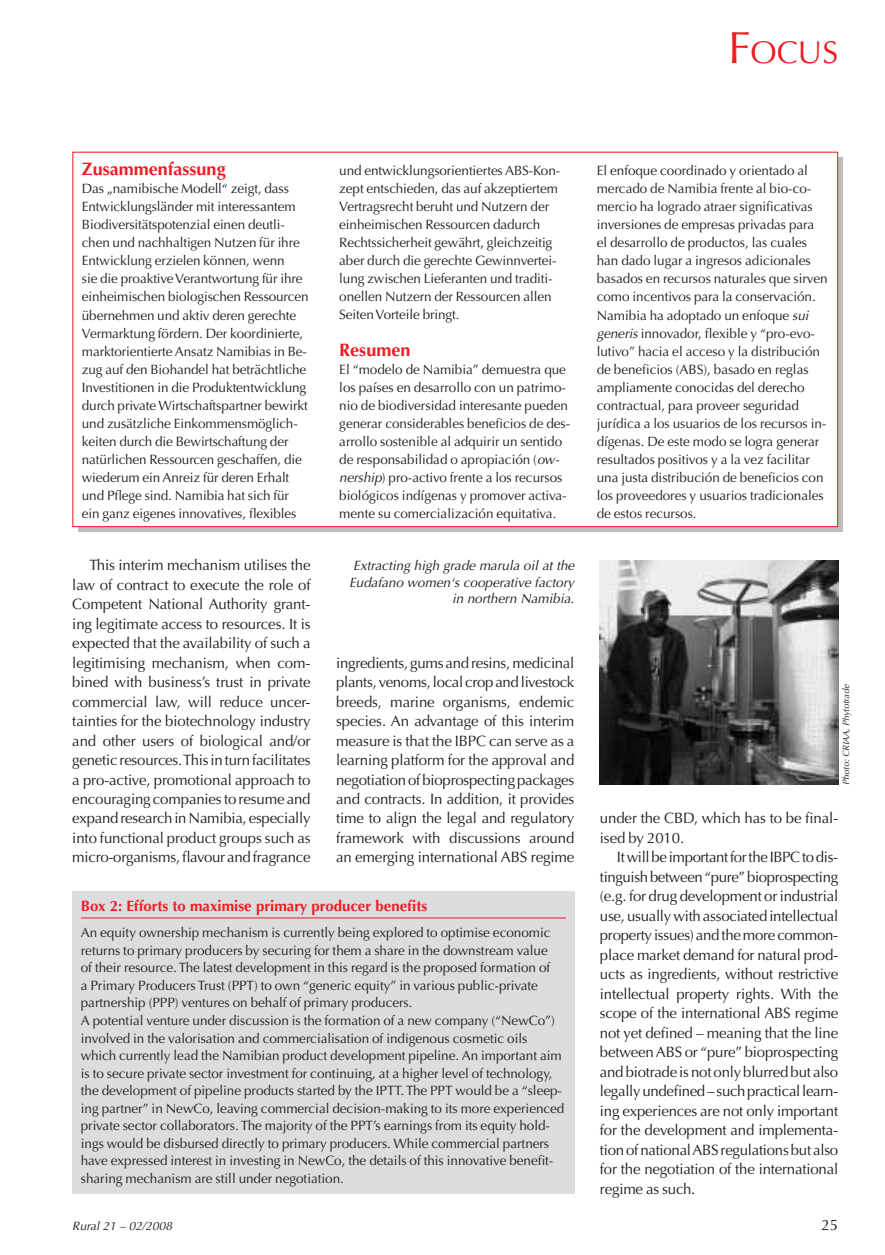
<style>
.page{position:relative;width:885px;height:1255px;background:#fff}
.page>*{position:absolute;margin:0;border:0;box-sizing:border-box;transform-origin:0 0}
.t1{font:31.5px "Optima";color:#ee1d23}
.t2{font:700 18px "Optima";color:#ee1d23}
.t3{font:15px/19.5px "Optima";letter-spacing:-.01em;color:#231f20;text-align:justify}
.t4{font:700 15px "Optima";color:#ee1d23}
.t5{font:13.5px/18px "Optima";letter-spacing:-.005em;color:#231f20}
.t6{font:italic 13.5px/16.5px "Optima";color:#231f20;text-align:right}
.t7{font:italic 12px "Optima";color:#231f20}
.t8{font:italic 9px "Optima";color:#231f20}
.s1{font-size:45px}
.s2{font-style:italic}
</style>
<div class="page">
<div style="left:72px;top:891px;width:502px;height:302px;background:#dcdddf"></div>
<hr style="left:81px;top:917px;width:485px;height:1px;background:#ee1d23">
<img style="left:600px;top:560px;width:238px;height:224px">
<h1 class="t1" style="left:728px;top:39px;width:112px"><span class="s1">F</span>OCUS</h1>
<h2 class="t2" style="left:82px;top:162px;width:145px">Zusammenfassung</h2>
<p class="t5" style="left:82px;top:181px;width:228px">Das „namibische Modell“ zeigt, dass Entwicklungsländer mit interessantem Biodiversitätspotenzial einen deutli&shy;chen und nachhaltigen Nutzen für ihre Entwicklung erzielen können, wenn<br>sie die proaktive Verantwortung für ihre einheimischen biologischen Ressourcen übernehmen und aktiv deren gerechte Vermarktung fördern. Der koordinierte, marktorientierte Ansatz Namibias in Be&shy;zug auf den Biohandel hat beträchtliche Investitionen in die Produktentwicklung durch private Wirtschaftspartner bewirkt und zusätzliche Einkommensmöglich&shy;keiten durch die Bewirtschaftung der natürlichen Ressourcen geschaffen, die wiederum ein Anreiz für deren Erhalt und Pflege sind. Namibia hat sich für ein ganz eigenes innovatives, flexibles</p>
<p class="t3" style="left:72px;top:557px;width:240px;text-indent:17px">This interim mechanism utilises the law of contract to execute the role of Competent National Authority grant&shy;ing legitimate access to resources. It is expected that the availability of such a legitimising mechanism, when com&shy;bined with business’s trust in private commercial law, will reduce uncer&shy;tainties for the biotechnology industry and other users of biological and/or genetic resources. This in turn facilitates a pro-active, promotional approach to encouraging companies to resume and expand research in Namibia, especially into functional product groups such as micro-organisms, flavour and fragrance</p>
<p class="t5" style="left:339px;top:163px;width:222px">und entwicklungsorientiertes ABS-Kon&shy;zept entschieden, das auf akzeptiertem Vertragsrecht beruht und Nutzern der einheimischen Ressourcen dadurch Rechtssicherheit gewährt, gleichzeitig aber durch die gerechte Gewinnvertei&shy;lung zwischen Lieferanten und traditi&shy;onellen Nutzern der Ressourcen allen Seiten Vorteile bringt.</p>
<h2 class="t2" style="left:339px;top:342px;width:73px">Resumen</h2>
<p class="t5" style="left:339px;top:361px;width:232px">El “modelo de Namibia” demuestra que los países en desarrollo con un patrimo&shy;nio de biodiversidad interesante pueden generar considerables beneficios de des&shy;arrollo sostenible al adquirir un sentido de responsabilidad o apropiación (<span class="s2">ow&shy;nership</span>) pro-activo frente a los recursos biológicos indígenas y promover activa&shy;mente su comercialización equitativa.</p>
<p class="t6" style="left:349px;top:558px;width:227px">Extracting high grade marula oil at the<br>Eudafano women‘s cooperative factory in northern Namibia.</p>
<p class="t3" style="left:336px;top:654px;width:240px">ingredients, gums and resins, medicinal plants, venoms, local crop and livestock breeds, marine organisms, endemic species. An advantage of this interim measure is that the IBPC can serve as a learning platform for the approval and negotiation of bioprospecting packages and contracts. In addition, it provides time to align the legal and regulatory framework with discussions around an emerging international ABS regime</p>
<p class="t4" style="left:81px;top:899px;width:348px">Box 2: Efforts to maximise primary producer benefits</p>
<p class="t5" style="left:81px;top:925px;width:485px;line-height:17.5px">An equity ownership mechanism is currently being explored to optimise economic returns to primary producers by securing for them a share in the downstream value<br>of their resource. The latest development in this regard is the proposed formation of<br>a Primary Producers Trust (PPT) to own “generic equity” in various public-private partnership (PPP) ventures on behalf of primary producers.<br>A potential venture under discussion is the formation of a new company (“NewCo”) involved in the valorisation and commercialisation of indigenous cosmetic oils which currently lead the Namibian product development pipeline. An important aim is to secure private sector investment for continuing, at a higher level of technology, the development of pipeline products started by the IPTT. The PPT would be a “sleep&shy;ing partner” in NewCo, leaving commercial decision-making to its more experienced private sector collaborators. The majority of the PPT’s earnings from its equity hold&shy;ings would be disbursed directly to primary producers. While commercial partners have expressed interest in investing in NewCo, the details of this innovative benefit&shy;sharing mechanism are still under negotiation.</p>
<p class="t5" style="left:596px;top:163px;width:232px">El enfoque coordinado y orientado al mercado de Namibia frente al bio-co&shy;mercio ha logrado atraer significativas inversiones de empresas privadas para el desarrollo de productos, las cuales han dado lugar a ingresos adicionales basados en recursos naturales que sirven como incentivos para la conservación.<br>Namibia ha adoptado un enfoque <span class="s2">sui generis</span> innovador, flexible y “pro-evo&shy;lutivo” hacia el acceso y la distribución de beneficios (ABS), basado en reglas ampliamente conocidas del derecho contractual, para proveer seguridad jurídica a los usuarios de los recursos in&shy;dígenas. De este modo se logra generar resultados positivos y a la vez facilitar una justa distribución de beneficios con los proveedores y usuarios tradicionales de estos recursos.</p>
<p class="t8" style="left:842px;top:784px;width:102px;rotate:-90deg">Photo: CRIAA, Phytotrade</p>
<p class="t3" style="left:600px;top:810px;width:240px">under the CBD, which has to be final&shy;ised by 2010.</p>
<p class="t3" style="left:600px;top:849px;width:240px;text-indent:17px">It will be important for the IBPC to dis&shy;tinguish between “pure” bioprospecting (e.g. for drug development or industrial use, usually with associated intellectual property issues) and the more common&shy;place market demand for natural prod&shy;ucts as ingredients, without restrictive intellectual property rights. With the scope of the international ABS regime not yet defined – meaning that the line between ABS or “pure” bioprospecting and biotrade is not only blurred but also legally undefined – such practical learn&shy;ing experiences are not only important for the development and implementa&shy;tion of national ABS regulations but also for the negotiation of the international regime as such.</p>
<p class="t7" style="left:72px;top:1220px;width:101px">Rural 21 – 02/2008</p>
<p class="t3" style="left:821px;top:1216px;width:18px">25</p>
</div>
